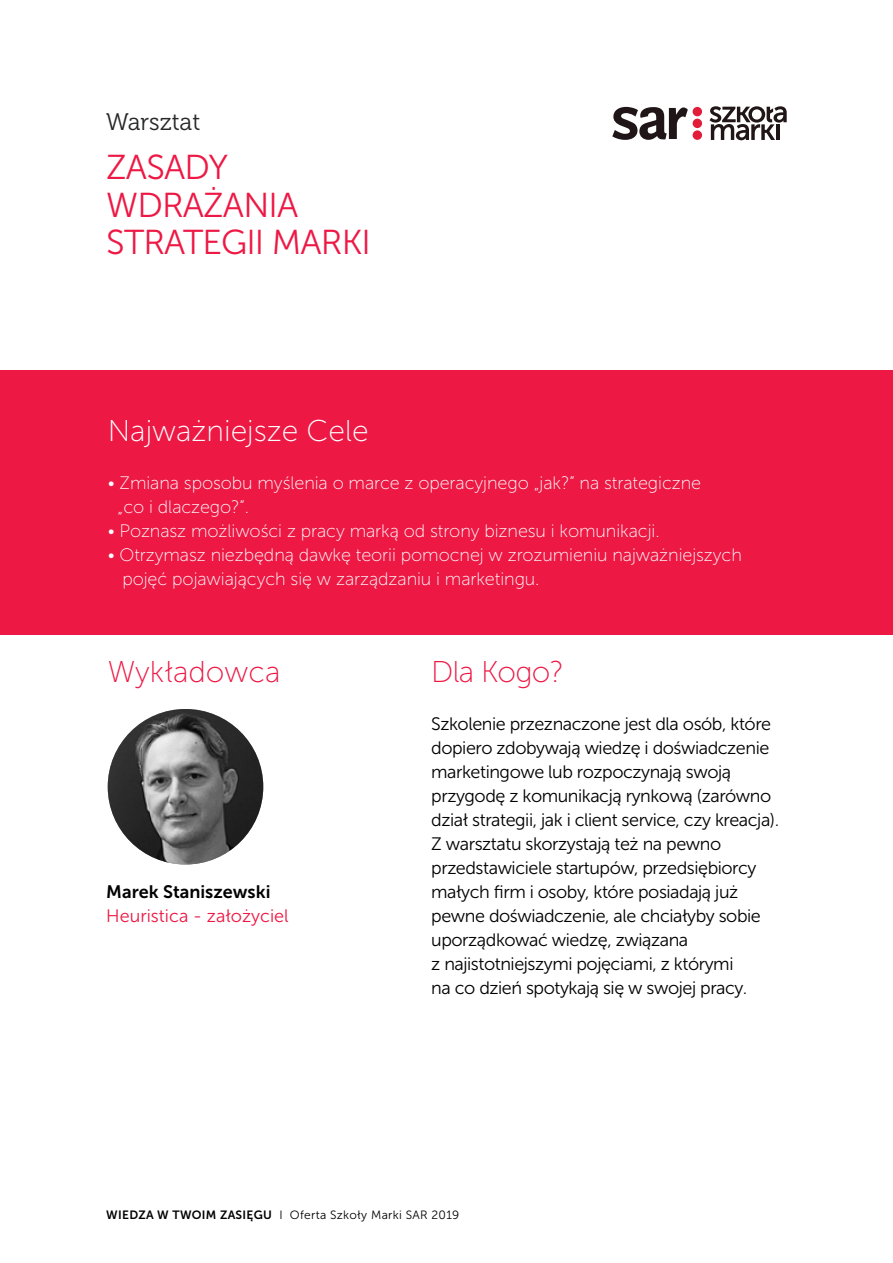
<style>
.page{position:relative;width:893px;height:1263px;background:#fff}
.page>*{position:absolute;margin:0;border:0;box-sizing:border-box;transform-origin:0 0}
.t1{font:34.5px/37.5px "Museo Sans 300";letter-spacing:-.025em;color:#ed1844}
.t2{font:30px "Museo Sans 100";color:#ed1844}
.t3{font:30px "Museo Sans 100";color:#fff}
.t4{font:24px "Museo 300";color:#262727}
.t5{font:18px/24px "Museo Sans 300";letter-spacing:-.025em;color:#000}
.t6{font:18px/24px "Museo Sans 100";letter-spacing:-.005em;color:#fff}
.t7{font:18px "Museo Sans 300";color:#ed1844}
.t8{font:18px "Museo Sans 700";color:#000}
.t9{font:12px "Museo Sans 300";letter-spacing:.025em;color:#000}
.s1{font-family:"Museo Sans 700"}
</style>
<div class="page">
<div style="left:0;top:370px;width:893px;height:264px;background:#ed1844"></div>
<img style="left:108px;top:709px;width:155px;height:155px;border-radius:78px">
<div style="left:693px;top:107px;width:9px;height:9px;background:#e21d3a;border-radius:50%"></div>
<div style="left:693px;top:119px;width:9px;height:9px;background:#e21d3a;border-radius:50%"></div>
<div style="left:693px;top:130px;width:9px;height:10px;background:#e21d3a;border-radius:50%"></div>
<svg style="left:612px;top:107px;width:76px;height:33px"></svg>
<svg style="left:709px;top:106px;width:78px;height:34px"></svg>
<h3 class="t4" style="left:106px;top:108px;width:96px">Warsztat</h3>
<h1 class="t1" style="left:106px;top:149px;width:266px">ZASADY<br>WDRAŻANIA<br>STRATEGII MARKI</h1>
<h2 class="t3" style="left:108px;top:415px;width:262px">Najważniejsze Cele</h2>
<p class="t6" style="left:118px;top:471px;width:585px;text-indent:-10px">• Zmiana sposobu myślenia o marce z operacyjnego „jak?” na strategiczne „co i dlaczego?”.</p>
<p class="t6" style="left:108px;top:519px;width:553px">• Poznasz możliwości z pracy marką od strony biznesu i komunikacji.</p>
<p class="t6" style="left:122px;top:543px;width:621px;text-indent:-15px">• Otrzymasz niezbędną dawkę teorii pomocnej w zrozumieniu najważniejszych pojęć pojawiających się w zarządzaniu i marketingu.</p>
<h2 class="t2" style="left:108px;top:656px;width:174px">Wykładowca</h2>
<p class="t8" style="left:106px;top:882px;width:166px">Marek Staniszewski</p>
<p class="t7" style="left:106px;top:906px;width:184px">Heuristica - założyciel</p>
<h2 class="t2" style="left:431px;top:656px;width:134px">Dla Kogo?</h2>
<p class="t5" style="left:431px;top:712px;width:349px">Szkolenie przeznaczone jest dla osób, które dopiero zdobywają wiedzę i doświadczenie marketingowe lub rozpoczynają swoją przygodę z komunikacją rynkową (zarówno dział strategii, jak i client service, czy kreacja).<br>Z warsztatu skorzystają też na pewno przedstawiciele startupów, przedsiębiorcy małych firm i osoby, które posiadają już pewne doświadczenie, ale chciałyby sobie uporządkować wiedzę, związana<br>z najistotniejszymi pojęciami, z którymi<br>na co dzień spotykają się w swojej pracy.</p>
<p class="t9" style="left:106px;top:1208px;width:355px"><span class="s1">WIEDZA W TWOIM ZASIĘGU</span> I Oferta Szkoły Marki SAR 2019</p>
</div>
